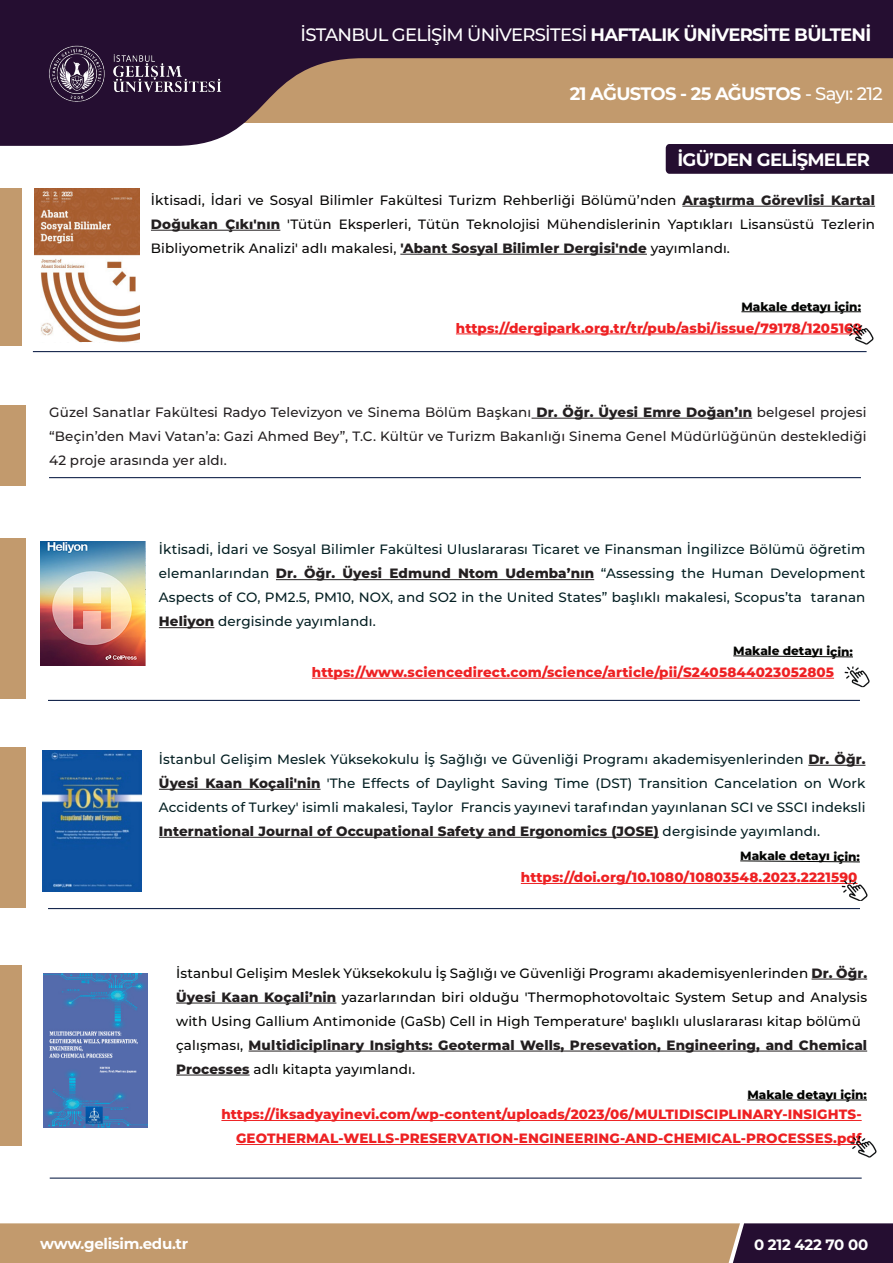
<style>
.page{position:relative;width:893px;height:1263px;background:#fff}
.page>*{position:absolute;margin:0;border:0;box-sizing:border-box;transform-origin:0 0}
.t1{font:700 18px "Montserrat";letter-spacing:-.04em;color:#fff}
.t2{font:500 18px "Montserrat";letter-spacing:-.04em;color:#fff}
.t3{font:700 15px "Montserrat";letter-spacing:-.02em;color:#fff}
.t4{font:500 13.5px/24px "Montserrat";letter-spacing:.01em;color:#041f22;text-align:justify}
.t5{font:800 13.5px "Montserrat";letter-spacing:.01em;color:#ee2123}
.t6{font:500 13.5px/24px "Montserrat";letter-spacing:.01em;color:#070605;text-align:justify}
.t7{font:500 13.5px/24px "Montserrat";letter-spacing:.01em;color:#040503;text-align:justify}
.t8{font:500 13.5px/24px "Montserrat";letter-spacing:.01em;color:#231f20;text-align:justify}
.t9{font:800 13.5px/24px "Montserrat";letter-spacing:.01em;color:#231f20}
.t10{font:800 12px "Montserrat";letter-spacing:-.005em;color:#040503}
.s1{font-weight:500}
.s2{font-weight:700}
.s3{font-weight:800;color:#231f20}
.s4{font-weight:800}
.s5{font-weight:500;color:#040503}
</style>
<div class="page">
<svg style="left:0;top:0;width:893px;height:146px;background:#795f61"></svg>
<svg style="left:0;top:1223px;width:893px;height:40px;background:#a78364"></svg>
<img style="left:21px;top:35px;width:228px;height:79px">
<div style="left:666px;top:144px;width:227px;height:30px;background:#250e31"></div>
<div style="left:0;top:538px;width:26px;height:160px;background:#c29a6d"></div>
<div style="left:0;top:747px;width:26px;height:161px;background:#c29a6d"></div>
<div style="left:0;top:965px;width:21px;height:180px;background:#c29a6d"></div>
<div style="left:0;top:189px;width:21px;height:157px;background:#c29a6d"></div>
<hr style="left:682px;top:206px;width:193px;height:1px;background:#231f20">
<hr style="left:151px;top:230px;width:129px;height:1px;background:#231f20">
<hr style="left:400px;top:254px;width:247px;height:1px;background:#231f20">
<hr style="left:531px;top:418px;width:221px;height:1px;background:#231f20">
<hr style="left:276px;top:579px;width:318px;height:1px;background:#231f20">
<hr style="left:159px;top:627px;width:55px;height:1px;background:#231f20">
<hr style="left:808px;top:765px;width:57px;height:1px;background:#231f20">
<hr style="left:159px;top:789px;width:162px;height:1px;background:#231f20">
<hr style="left:159px;top:837px;width:500px;height:1px;background:#231f20">
<hr style="left:811px;top:979px;width:56px;height:1px;background:#231f20">
<hr style="left:176px;top:1003px;width:160px;height:1px;background:#231f20">
<hr style="left:249px;top:1051px;width:618px;height:1px;background:#231f20">
<hr style="left:176px;top:1075px;width:74px;height:1px;background:#231f20">
<hr style="left:49px;top:477px;width:812px;height:1px;background:#17284e">
<hr style="left:33px;top:351px;width:834px;height:1px;background:#17284e">
<hr style="left:48px;top:700px;width:812px;height:1px;background:#17284e">
<hr style="left:48px;top:908px;width:812px;height:1px;background:#17284e">
<hr style="left:50px;top:1177px;width:812px;height:2px;background:#17284e">
<div style="left:0;top:405px;width:26px;height:81px;background:#c29a6d"></div>
<hr style="left:221px;top:1120px;width:641px;height:1px;background:#ee2123">
<hr style="left:236px;top:1144px;width:626px;height:1px;background:#ee2123">
<hr style="left:747px;top:1100px;width:120px;height:1px;background:#040503">
<img style="left:851px;top:1137px;width:26px;height:21px">
<hr style="left:312px;top:678px;width:522px;height:1px;background:#ee2123">
<hr style="left:521px;top:883px;width:336px;height:1px;background:#ee2123">
<svg style="left:733px;top:655px;width:120px;height:2px"></svg>
<svg style="left:740px;top:860px;width:120px;height:2px"></svg>
<img style="left:844px;top:666px;width:26px;height:21px">
<img style="left:842px;top:880px;width:26px;height:21px">
<img style="left:43px;top:973px;width:105px;height:154px">
<hr style="left:456px;top:334px;width:406px;height:1px;background:#ee2123">
<hr style="left:741px;top:311px;width:120px;height:1px;background:#040503">
<img style="left:848px;top:324px;width:26px;height:21px">
<img style="left:34px;top:189px;width:105px;height:152px">
<img style="left:40px;top:541px;width:105px;height:125px">
<img style="left:43px;top:751px;width:99px;height:140px">
<p class="t1" style="left:329px;top:9px;width:252px">16 OCAK - 20 OCAK <span class="s1">- Sayı: 182</span></p>
<p class="t2" style="left:301px;top:22px;width:572px">İSTANBUL GELİŞİM ÜNİVERSİTESİ <span class="s2">HAFTALIK ÜNİVERSİTE BÜLTENİ</span></p>
<p class="t1" style="left:570px;top:80px;width:314px">21 AĞUSTOS - 25 AĞUSTOS <span class="s1">- Sayı: 212</span></p>
<p class="t1" style="left:677px;top:146px;width:194px">İGÜ’DEN GELİŞMELER</p>
<p class="t6" style="left:151px;top:187px;width:726px">İktisadi, İdari ve Sosyal Bilimler Fakültesi Turizm Rehberliği Bölümü’nden <span class="s3">Araştırma Görevlisi Kartal Doğukan Çıkı'nın</span> 'Tütün Eksperleri, Tütün Teknolojisi Mühendislerinin Yaptıkları Lisansüstü Tezlerin Bibliyometrik Analizi' adlı makalesi, <span class="s3">'Abant Sosyal Bilimler Dergisi'nde</span> yayımlandı.</p>
<p class="t10" style="left:741px;top:297px;width:121px">Makale detayı için:</p>
<p class="t5" style="left:456px;top:318px;width:407px">https://dergipark.org.tr/tr/pub/asbi/issue/79178/1205169</p>
<p class="t8" style="left:49px;top:399px;width:819px">Güzel Sanatlar Fakültesi Radyo Televizyon ve Sinema Bölüm Başkanı <span class="s4">Dr. Öğr. Üyesi Emre Doğan’ın</span> belgesel projesi “Beçin’den Mavi Vatan’a: Gazi Ahmed Bey”, T.C. Kültür ve Turizm Bakanlığı Sinema Genel Müdürlüğünün desteklediği 42 proje arasında yer aldı.</p>
<p class="t4" style="left:159px;top:537px;width:708px">İktisadi, İdari ve Sosyal Bilimler Fakültesi Uluslararası Ticaret ve Finansman İngilizce Bölümü öğretim elemanlarından <span class="s3">Dr. Öğr. Üyesi Edmund Ntom Udemba’nın</span> “Assessing the Human Development Aspects of CO, PM2.5, PM10, NOX, and SO2 in the United States” başlıklı makalesi, Scopus’ta taranan <span class="s3">Heliyon</span> dergisinde yayımlandı.</p>
<p class="t10" style="left:733px;top:642px;width:121px">Makale detayı için:</p>
<p class="t5" style="left:312px;top:662px;width:524px">https://www.sciencedirect.com/science/article/pii/S2405844023052805</p>
<p class="t4" style="left:159px;top:747px;width:708px">İstanbul Gelişim Meslek Yüksekokulu İş Sağlığı ve Güvenliği Programı akademisyenlerinden <span class="s3">Dr. Öğr.<br>Üyesi Kaan Koçali'nin</span> 'The Effects of Daylight Saving Time (DST) Transition Cancelation on Work Accidents of Turkey' isimli makalesi, Taylor Francis yayınevi tarafından yayınlanan SCI ve SSCI indeksli <span class="s3">International Journal of Occupational Safety and Ergonomics (JOSE)</span> dergisinde yayımlandı.</p>
<p class="t10" style="left:740px;top:847px;width:121px">Makale detayı için:</p>
<p class="t5" style="left:521px;top:867px;width:338px">https://doi.org/10.1080/10803548.2023.2221590</p>
<p class="t7" style="left:176px;top:960px;width:692px">İstanbul Gelişim Meslek Yüksekokulu İş Sağlığı ve Güvenliği Programı akademisyenlerinden <span class="s3">Dr. Öğr.<br>Üyesi Kaan Koçali’nin</span> yazarlarından biri olduğu 'Thermophotovoltaic System Setup and Analysis with Using Gallium Antimonide (GaSb) Cell in High Temperature' başlıklı uluslararası kitap bölümü</p>
<p class="t9" style="left:176px;top:1032px;width:692px"><span class="s5">çalışması,</span> Multidiciplinary Insights: Geotermal Wells, Presevation, Engineering, and Chemical<br>Processes <span class="s5">adlı kitapta yayımlandı.</span></p>
<p class="t5" style="left:221px;top:1104px;width:642px">https://iksadyayinevi.com/wp-content/uploads/2023/06/MULTIDISCIPLINARY-INSIGHTS-</p>
<p class="t5" style="left:236px;top:1128px;width:627px">GEOTHERMAL-WELLS-PRESERVATION-ENGINEERING-AND-CHEMICAL-PROCESSES.pdf</p>
<p class="t10" style="left:747px;top:1086px;width:121px">Makale detayı için:</p>
<p class="t3" style="left:40px;top:1233px;width:150px">www.gelisim.edu.tr</p>
<p class="t3" style="left:754px;top:1234px;width:116px">0 212 422 70 00</p>
</div>
